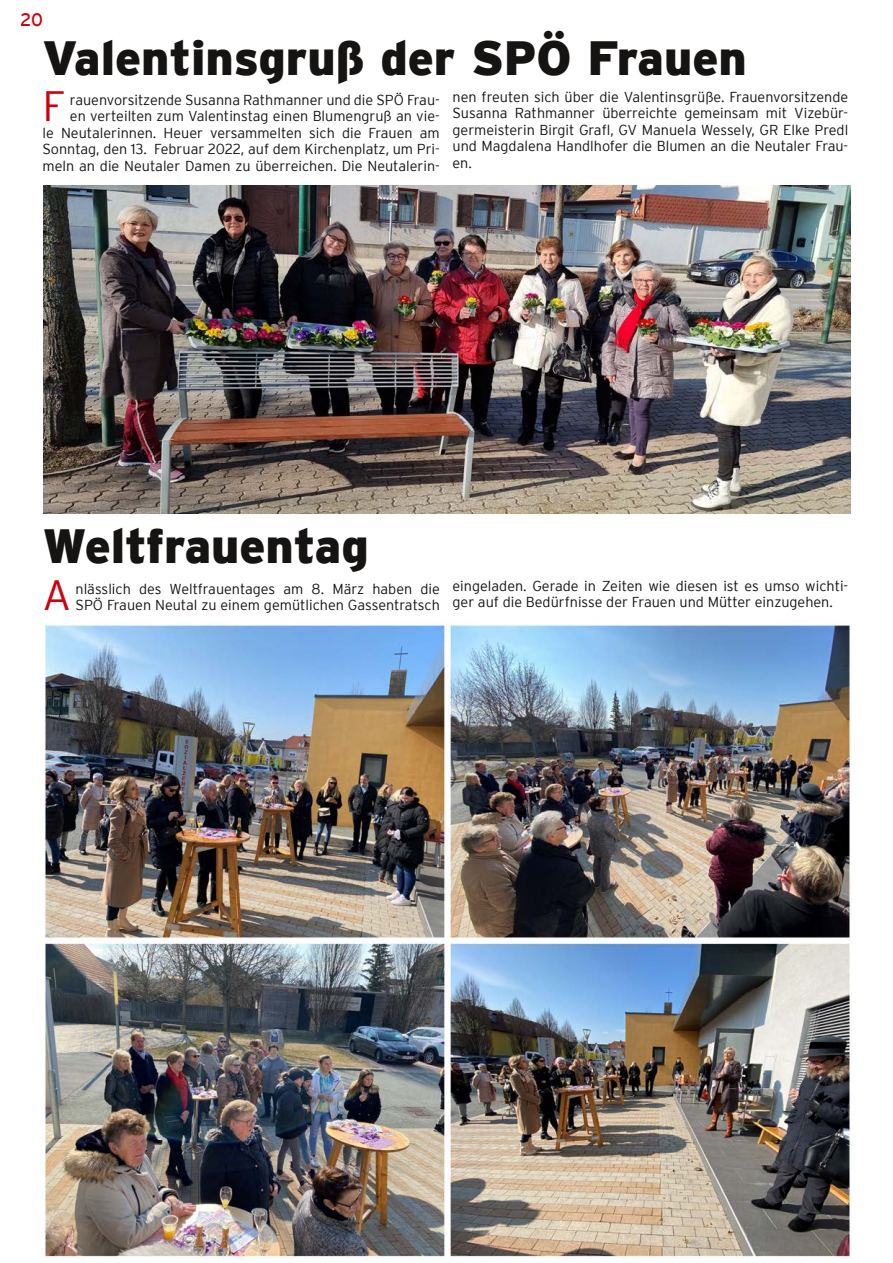
<style>
.page{position:relative;width:893px;height:1263px;background:#fff}
.page>*{position:absolute;margin:0;border:0;box-sizing:border-box;transform-origin:0 0}
.t1{font:900 48px "Interstate";color:#161413}
.t2{font:300 42.3px "Interstate";color:#d10010}
.t3{font:18px "Interstate";color:#d10010}
.t4{font:300 14.4px/16.5px "Interstate";color:#161413}
</style>
<div class="page">
<img style="left:44px;top:186px;width:806px;height:327px">
<img style="left:40px;top:622px;width:814px;height:637px">
<p class="t3" style="left:20px;top:9px;width:24px">20</p>
<h1 class="t1" style="left:43px;top:31px;width:706px">Valentinsgruß der SPÖ Frauen</h1>
<h2 class="t2" style="left:43px;top:82px;width:25px">F</h2>
<p class="t4" style="left:43px;top:91px;width:399px;text-align:right">rauenvorsitzende Susanna Rathmanner und die SPÖ Frau-<br>en verteilten zum Valentinstag einen Blumengruß an vie-<br>le Neutalerinnen. Heuer versammelten sich die Frauen am Sonntag, den 13. Februar 2022, auf dem Kirchenplatz, um Pri&shy;meln an die Neutaler Damen zu überreichen. Die Neutalerin-</p>
<p class="t4" style="left:453px;top:88px;width:397px;text-align:justify">nen freuten sich über die Valentinsgrüße. Frauenvorsitzende Susanna Rathmanner überreichte gemeinsam mit Vizebür&shy;germeisterin Birgit Grafl, GV Manuela Wessely, GR Elke Predl und Magdalena Handlhofer die Blumen an die Neutaler Frau&shy;en.</p>
<h1 class="t1" style="left:43px;top:519px;width:328px">Weltfrauentag</h1>
<h2 class="t2" style="left:43px;top:571px;width:30px">A</h2>
<p class="t4" style="left:76px;top:580px;width:366px">nlässlich des Weltfrauentages am 8. März haben die<br>SPÖ Frauen Neutal zu einem gemütlichen Gassentratsch</p>
<p class="t4" style="left:453px;top:577px;width:397px">eingeladen. Gerade in Zeiten wie diesen ist es umso wichti&shy;ger auf die Bedürfnisse der Frauen und Mütter einzugehen.</p>
</div>
